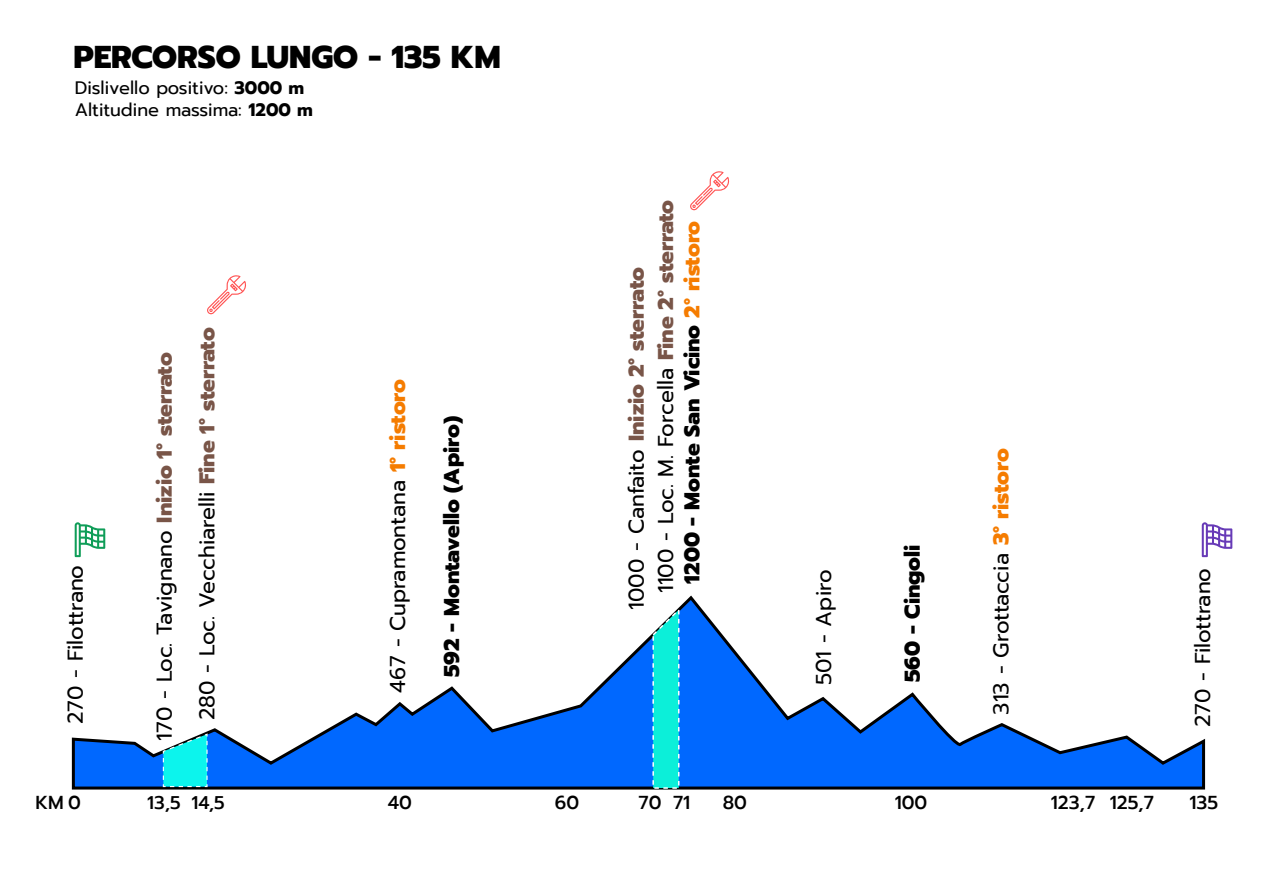
<style>
.page{position:relative;width:1263px;height:893px;background:#fff}
.page>*{position:absolute;margin:0;border:0;box-sizing:border-box;transform-origin:0 0}
.t1{font:800 31.5px "Prompt";color:#000}
.t2{font:21.45px/42.6px "Prompt";color:#000}
.t3{font:800 21.45px "Prompt";color:#000}
.t4{font:500 18.75px "Prompt";color:#000}
.t5{font:500 18.3px "Prompt";color:#000}
.t6{font:18px/21.6px "Prompt";color:#000}
.s1{font-weight:700}
.s2{font-weight:800;color:#795548}
.s3{color:#f57c00}
.s4{font-weight:800;color:#f57c00}
</style>
<div class="page">
<svg style="left:71px;top:595px;width:1135px;height:195px"></svg>
<svg style="left:207px;top:275px;width:39px;height:39px"></svg>
<svg style="left:690px;top:171px;width:39px;height:39px"></svg>
<svg style="left:162px;top:733px;width:46px;height:55px;background:#37e5e4"></svg>
<svg style="left:1202px;top:522px;width:30px;height:35px"></svg>
<svg style="left:75px;top:522px;width:30px;height:35px"></svg>
<svg style="left:651px;top:606px;width:29px;height:183px;background:#2be3de"></svg>
<h1 class="t1" style="left:73px;top:33px;width:429px">PERCORSO LUNGO - 135 KM</h1>
<p class="t6" style="left:75px;top:77px;width:240px">Dislivello positivo: <span class="s1">3000 m<br></span>Altitudine massima: <span class="s1">1200 m</span></p>
<p class="t2" style="left:622px;top:593px;width:395px;line-height:29.1px;text-indent:-17px;rotate:-90deg">1000 - Canfaito <span class="s2">Inizio 2° sterrato<br></span>1100 - Loc. M. Forcella <span class="s2">Fine 2° sterrato</span></p>
<p class="t3" style="left:676px;top:584px;width:364px;rotate:-90deg">1200 - Monte San Vicino <span class="s3">2° ristoro</span></p>
<p class="t2" style="left:143px;top:720px;width:394px;text-indent:-21px;rotate:-90deg">170 - Loc. Tavignano <span class="s2">Inizio 1° sterrato<br></span>280 - Loc. Vecchiarelli <span class="s2">Fine 1° sterrato</span></p>
<p class="t2" style="left:376px;top:693px;width:315px;rotate:-90deg">467 - Cupramontana <span class="s4">1° ristoro</span></p>
<p class="t3" style="left:435px;top:677px;width:262px;rotate:-90deg">592 - Montavello (Apiro)</p>
<p class="t2" style="left:979px;top:715px;width:268px;rotate:-90deg">313 - Grottaccia <span class="s4">3° ristoro</span></p>
<p class="t3" style="left:896px;top:682px;width:139px;rotate:-90deg">560 - Cingoli</p>
<p class="t2" style="left:54px;top:724px;width:161px;rotate:-90deg">270 - Filottrano</p>
<p class="t2" style="left:1181px;top:727px;width:161px;rotate:-90deg">270 - Filottrano</p>
<p class="t2" style="left:802px;top:685px;width:118px;rotate:-90deg">501 - Apiro</p>
<p class="t4" style="left:35px;top:789px;width:47px">KM0</p>
<p class="t4" style="left:388px;top:789px;width:26px">40</p>
<p class="t4" style="left:555px;top:789px;width:26px">60</p>
<p class="t4" style="left:638px;top:789px;width:53px">70 71</p>
<p class="t4" style="left:723px;top:789px;width:26px">80</p>
<p class="t4" style="left:895px;top:789px;width:34px">100</p>
<p class="t4" style="left:1051px;top:789px;width:105px">123,7 125,7</p>
<p class="t4" style="left:1189px;top:789px;width:30px">135</p>
<p class="t5" style="left:147px;top:790px;width:79px">13,5 14,5</p>
</div>
